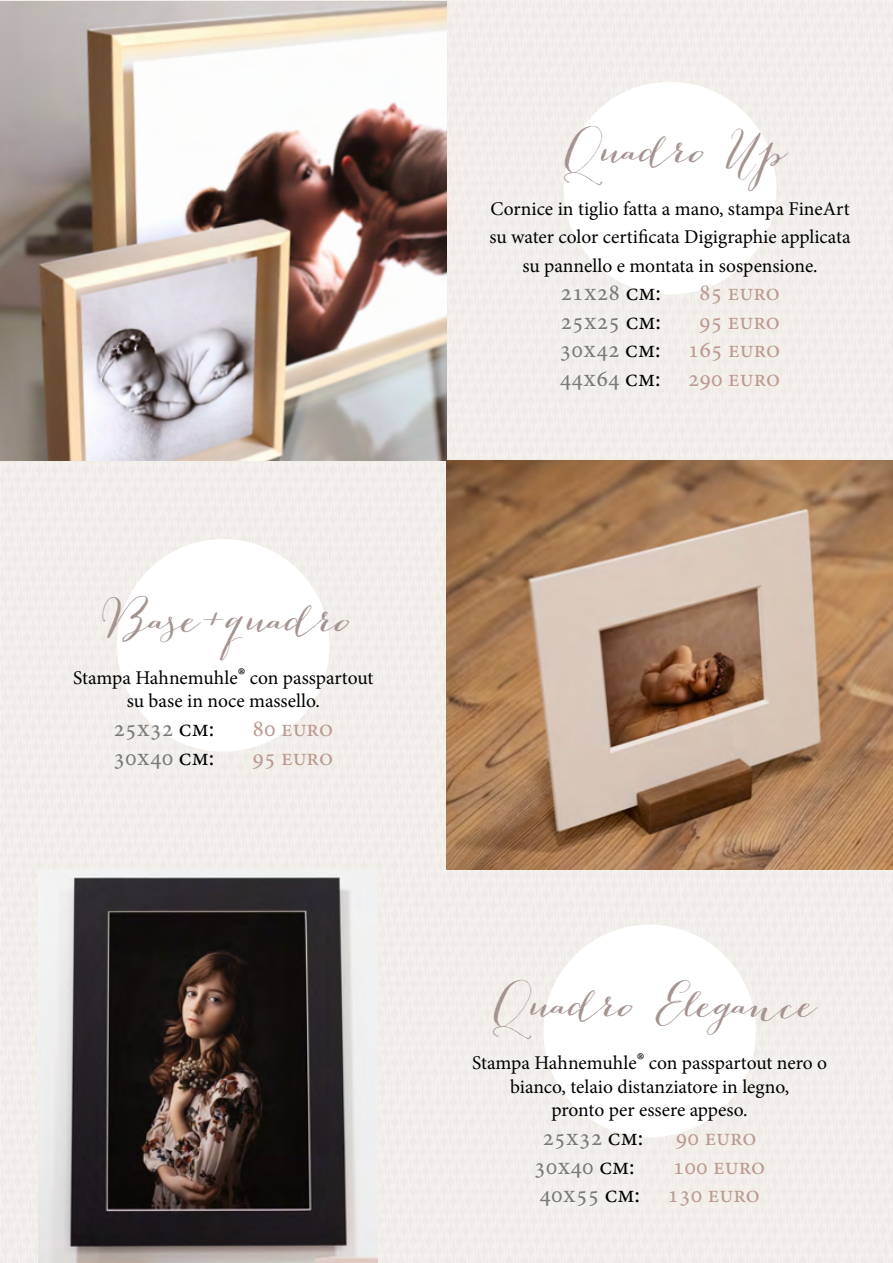
<style>
.page{position:relative;width:893px;height:1263px;background:#f2eeea}
.page>*{position:absolute;margin:0;border:0;box-sizing:border-box;transform-origin:0 0}
.t1{font:37.5px "Bombshell Pro";color:#a5938f}
.t2{font:24px/28.5px "Minion Pro";color:#bc9a8f;text-align:justify}
.t3{font:24px "Minion Pro";color:#797979}
.t4{font:19.5px/23.4px "Minion Pro";letter-spacing:-.005em;color:#000;text-align:center}
.s1{font-size:24px}
.s2{color:#000}
.s3{color:#797979}
</style>
<div class="page">
<div style="left:117px;top:539px;width:213px;height:213px;background:#fff;border-radius:50%"></div>
<img style="left:447px;top:461px;width:446px;height:408px">
<div style="left:564px;top:82px;width:212px;height:212px;background:#fff;border-radius:50%"></div>
<img style="left:0;top:1px;width:446px;height:460px">
<div style="left:543px;top:925px;width:213px;height:212px;background:#fff;border-radius:50%"></div>
<img style="left:39px;top:869px;width:338px;height:394px">
<h1 class="t1" style="left:102px;top:595px;width:253px">Base+quadro</h1>
<p class="t4" style="left:73px;top:666px;width:302px">Stampa Hahnemuhle<span class="s1">®</span> con passpartout su base in noce massello.</p>
<p class="t3" style="left:114px;top:712px;width:102px">25x32 <span class="s2">cm:</span></p>
<p class="t2" style="left:252px;top:714px;width:82px">80 euro</p>
<p class="t3" style="left:114px;top:741px;width:102px">30x40 <span class="s2">cm:</span></p>
<p class="t2" style="left:252px;top:743px;width:82px">95 euro</p>
<h1 class="t1" style="left:564px;top:126px;width:224px">Quadro Up</h1>
<p class="t4" style="left:489px;top:194px;width:363px;line-height:28.5px">Cornice in tiglio fatta a mano, stampa FineArt su water color certificata Digigraphie applicata su pannello e montata in sospensione.</p>
<p class="t3" style="left:560px;top:276px;width:102px">21x28 <span class="s2">cm:</span></p>
<p class="t2" style="left:699px;top:278px;width:82px">85 euro</p>
<p class="t3" style="left:560px;top:305px;width:102px">25x25 <span class="s2">cm:</span></p>
<p class="t2" style="left:560px;top:307px;width:222px;text-indent:139px">95 euro <span class="s3">30x42</span> <span class="s2">cm:</span> 165 euro <span class="s3">44x64</span> <span class="s2">cm:</span> 290 euro</p>
<h1 class="t1" style="left:493px;top:980px;width:325px">Quadro Elegance</h1>
<p class="t4" style="left:472px;top:1051px;width:356px">Stampa Hahnemuhle<span class="s1">®</span> con passpartout nero o bianco, telaio distanziatore in legno,<br>pronto per essere appeso.</p>
<p class="t3" style="left:543px;top:1121px;width:102px">25x32 <span class="s2">cm:</span></p>
<p class="t2" style="left:676px;top:1123px;width:82px">90 euro</p>
<p class="t3" style="left:534px;top:1150px;width:102px">30x40 <span class="s2">cm:</span></p>
<p class="t2" style="left:540px;top:1152px;width:227px;text-align:right">100 euro<br><span class="s3">40x55</span> <span class="s2">cm:</span> 130 euro</p>
</div>
